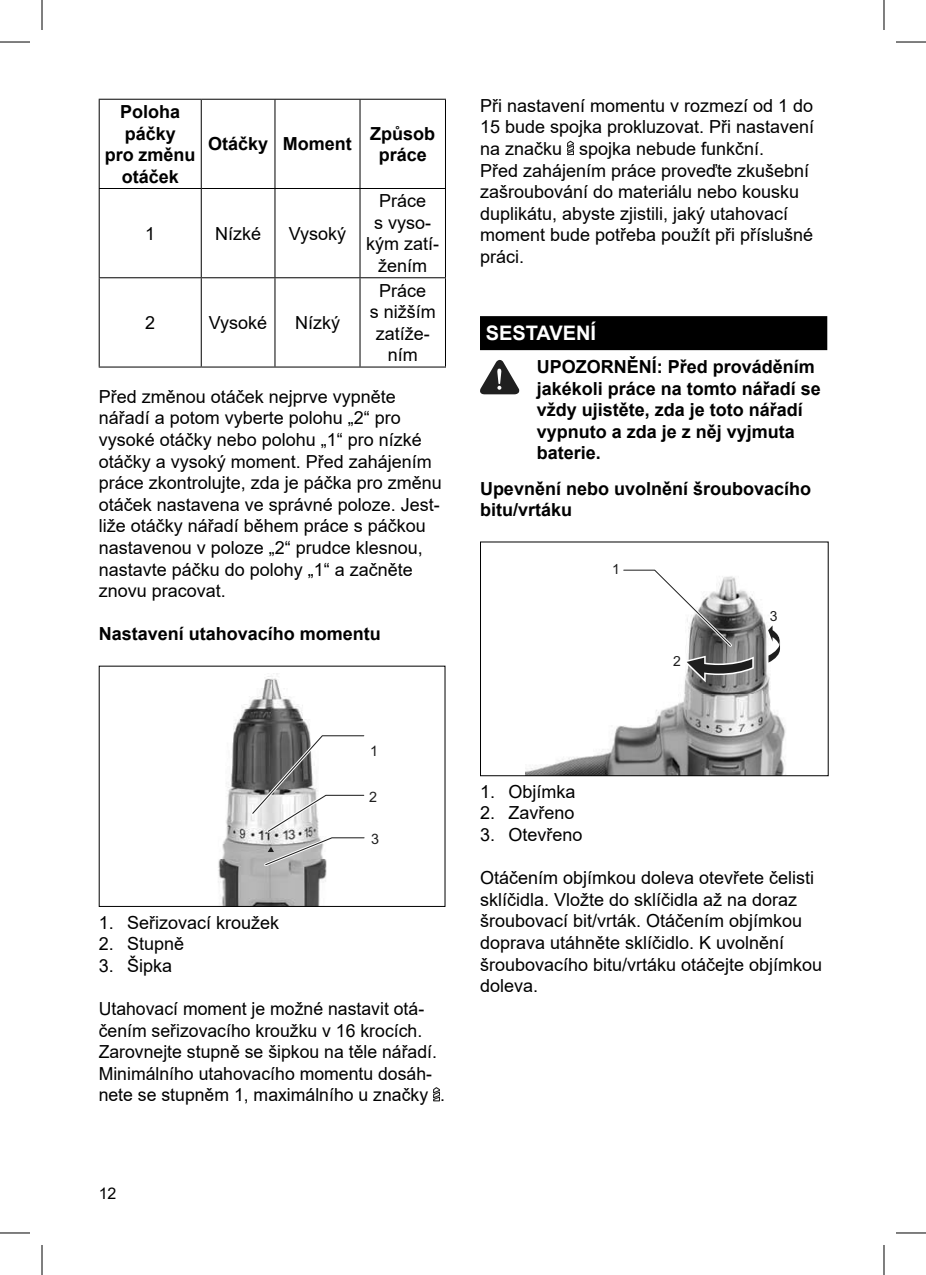
<style>
.page{position:relative;width:926px;height:1275px;background:#fff}
.page>*{position:absolute;margin:0;border:0;box-sizing:border-box;transform-origin:0 0}
.t1{font:700 20px "Arial";color:#fff}
.t2{font:18px/21.6px "Arial";color:#000}
.t3{font:700 18px/21.6px "Arial";color:#000;text-align:center}
.t4{font:16px "Arial";color:#000}
.t5{font:14.4px "Arial";color:#1e1e1e}
.t6{font:14px "Arial";color:#1e1e1e}
</style>
<div class="page">
<hr style="left:99px;top:99px;width:102px;height:1px;background:#000">
<hr style="left:99px;top:100px;width:1px;height:88px;background:#000">
<hr style="left:201px;top:99px;width:74px;height:1px;background:#000">
<hr style="left:201px;top:100px;width:1px;height:88px;background:#000">
<hr style="left:275px;top:99px;width:85px;height:1px;background:#000">
<hr style="left:274px;top:100px;width:1px;height:88px;background:#000">
<hr style="left:360px;top:99px;width:86px;height:1px;background:#000">
<hr style="left:359px;top:100px;width:1px;height:88px;background:#000">
<hr style="left:445px;top:100px;width:1px;height:88px;background:#000">
<hr style="left:99px;top:188px;width:102px;height:1px;background:#000">
<hr style="left:99px;top:189px;width:1px;height:88px;background:#000">
<hr style="left:201px;top:188px;width:74px;height:1px;background:#000">
<hr style="left:201px;top:189px;width:1px;height:88px;background:#000">
<hr style="left:275px;top:188px;width:85px;height:1px;background:#000">
<hr style="left:274px;top:189px;width:1px;height:88px;background:#000">
<hr style="left:360px;top:188px;width:86px;height:1px;background:#000">
<hr style="left:359px;top:189px;width:1px;height:88px;background:#000">
<hr style="left:445px;top:189px;width:1px;height:88px;background:#000">
<hr style="left:99px;top:277px;width:102px;height:1px;background:#000">
<hr style="left:99px;top:278px;width:1px;height:88px;background:#000">
<hr style="left:201px;top:277px;width:74px;height:1px;background:#000">
<hr style="left:201px;top:278px;width:1px;height:88px;background:#000">
<hr style="left:275px;top:277px;width:85px;height:1px;background:#000">
<hr style="left:274px;top:278px;width:1px;height:88px;background:#000">
<hr style="left:360px;top:277px;width:86px;height:1px;background:#000">
<hr style="left:359px;top:278px;width:1px;height:88px;background:#000">
<hr style="left:445px;top:278px;width:1px;height:88px;background:#000">
<hr style="left:99px;top:366px;width:102px;height:1px;background:#000">
<hr style="left:201px;top:366px;width:74px;height:1px;background:#000">
<hr style="left:275px;top:366px;width:85px;height:1px;background:#000">
<hr style="left:360px;top:366px;width:86px;height:1px;background:#000">
<img style="left:218px;top:673px;width:109px;height:232px">
<svg style="left:248px;top:732px;width:117px;height:136px"></svg>
<div style="left:99px;top:665px;width:346px;height:242px;border:1px solid #000"></div>
<svg style="left:433px;top:1087px;width:7px;height:14px"></svg>
<div style="left:480px;top:316px;width:347px;height:34px;background:#000"></div>
<svg style="left:567px;top:141px;width:7px;height:14px"></svg>
<svg style="left:480px;top:360px;width:39px;height:34px"></svg>
<img style="left:526px;top:579px;width:260px;height:195px">
<svg style="left:621px;top:569px;width:114px;height:80px"></svg>
<svg style="left:684px;top:656px;width:70px;height:26px;background:#767676"></svg>
<svg style="left:768px;top:625px;width:12px;height:37px"></svg>
<div style="left:480px;top:541px;width:349px;height:235px;border:1px solid #000"></div>
<hr style="left:0;top:42px;width:30px;height:1px;background:#000">
<hr style="left:896px;top:42px;width:30px;height:1px;background:#000">
<hr style="left:0;top:1232px;width:30px;height:1px;background:#000">
<hr style="left:896px;top:1232px;width:30px;height:1px;background:#000">
<hr style="left:42px;top:0;width:1px;height:30px;background:#000">
<hr style="left:42px;top:1245px;width:1px;height:30px;background:#000">
<hr style="left:884px;top:0;width:1px;height:30px;background:#000">
<hr style="left:884px;top:1245px;width:1px;height:30px;background:#000">
<p class="t3" style="left:105px;top:101px;width:92px">Poloha páčky<br>pro změnu otáček</p>
<p class="t3" style="left:208px;top:133px;width:145px">Otáčky Moment</p>
<p class="t3" style="left:370px;top:123px;width:66px">Způsob práce</p>
<p class="t2" style="left:145px;top:222px;width:12px">1</p>
<p class="t2" style="left:215px;top:222px;width:48px">Nízké</p>
<p class="t2" style="left:289px;top:222px;width:59px">Vysoký</p>
<p class="t2" style="left:366px;top:190px;width:75px;text-align:center">Práce<br>s vyso&shy;kým zatí&shy;žením</p>
<p class="t2" style="left:370px;top:279px;width:68px;text-align:center">Práce<br>s nižším zatíže&shy;ním</p>
<p class="t2" style="left:99px;top:385px;width:345px">Před změnou otáček nejprve vypněte nářadí a potom vyberte polohu „2“ pro vysoké otáčky nebo polohu „1“ pro nízké otáčky a vysoký moment. Před zahájením práce zkontrolujte, zda je páčka pro změnu otáček nastavena ve správné poloze. Jest&shy;liže otáčky nářadí během práce s páčkou nastavenou v poloze „2“ prudce klesnou, nastavte páčku do polohy „1“ a začněte znovu pracovat.</p>
<p class="t3" style="left:99px;top:623px;width:284px">Nastavení utahovacího momentu</p>
<p class="t2" style="left:145px;top:312px;width:12px">2</p>
<p class="t2" style="left:209px;top:312px;width:60px">Vysoké</p>
<p class="t2" style="left:295px;top:312px;width:46px">Nízký</p>
<p class="t5" style="left:370px;top:740px;width:10px">1</p>
<p class="t5" style="left:369px;top:787px;width:10px">2</p>
<p class="t5" style="left:371px;top:828px;width:10px">3</p>
<p class="t2" style="left:99px;top:911px;width:182px">1. Seřizovací kroužek</p>
<p class="t2" style="left:99px;top:933px;width:87px">2. Stupně</p>
<p class="t2" style="left:99px;top:954px;width:75px">3. Šipka</p>
<p class="t2" style="left:99px;top:997px;width:348px">Utahovací moment je možné nastavit otá&shy;čením seřizovacího kroužku v 16 krocích.<br>Zarovnejte stupně se šipkou na těle nářadí.<br>Minimálního utahovacího momentu dosáh&shy;nete se stupněm 1, maximálního u značky .</p>
<p class="t4" style="left:99px;top:1182px;width:19px">12</p>
<p class="t2" style="left:480px;top:95px;width:336px">Při nastavení momentu v rozmezí od 1 do 15 bude spojka prokluzovat. Při nastavení na značku spojka nebude funkční.<br>Před zahájením práce proveďte zkušební zašroubování do materiálu nebo kousku duplikátu, abyste zjistili, jaký utahovací moment bude potřeba použít při příslušné práci.</p>
<p class="t1" style="left:486px;top:319px;width:112px">SESTAVENÍ</p>
<p class="t3" style="left:537px;top:356px;width:286px;text-align:left">UPOZORNĚNÍ: Před prováděním jakékoli práce na tomto nářadí se vždy ujistěte, zda je toto nářadí vypnuto a zda je z něj vyjmuta baterie.</p>
<p class="t3" style="left:480px;top:478px;width:333px;text-align:left">Upevnění nebo uvolnění šroubovacího bitu/vrtáku</p>
<p class="t6" style="left:612px;top:559px;width:9px">1</p>
<p class="t6" style="left:673px;top:651px;width:9px">2</p>
<p class="t6" style="left:770px;top:607px;width:9px">3</p>
<p class="t2" style="left:480px;top:780px;width:97px">1. Objímka</p>
<p class="t2" style="left:480px;top:802px;width:96px">2. Zavřeno</p>
<p class="t2" style="left:480px;top:824px;width:104px">3. Otevřeno</p>
<p class="t2" style="left:480px;top:867px;width:344px">Otáčením objímkou doleva otevřete čelisti sklíčidla. Vložte do sklíčidla až na doraz šroubovací bit/vrták. Otáčením objímkou doprava utáhněte sklíčidlo. K uvolnění šroubovacího bitu/vrtáku otáčejte objímkou doleva.</p>
</div>
